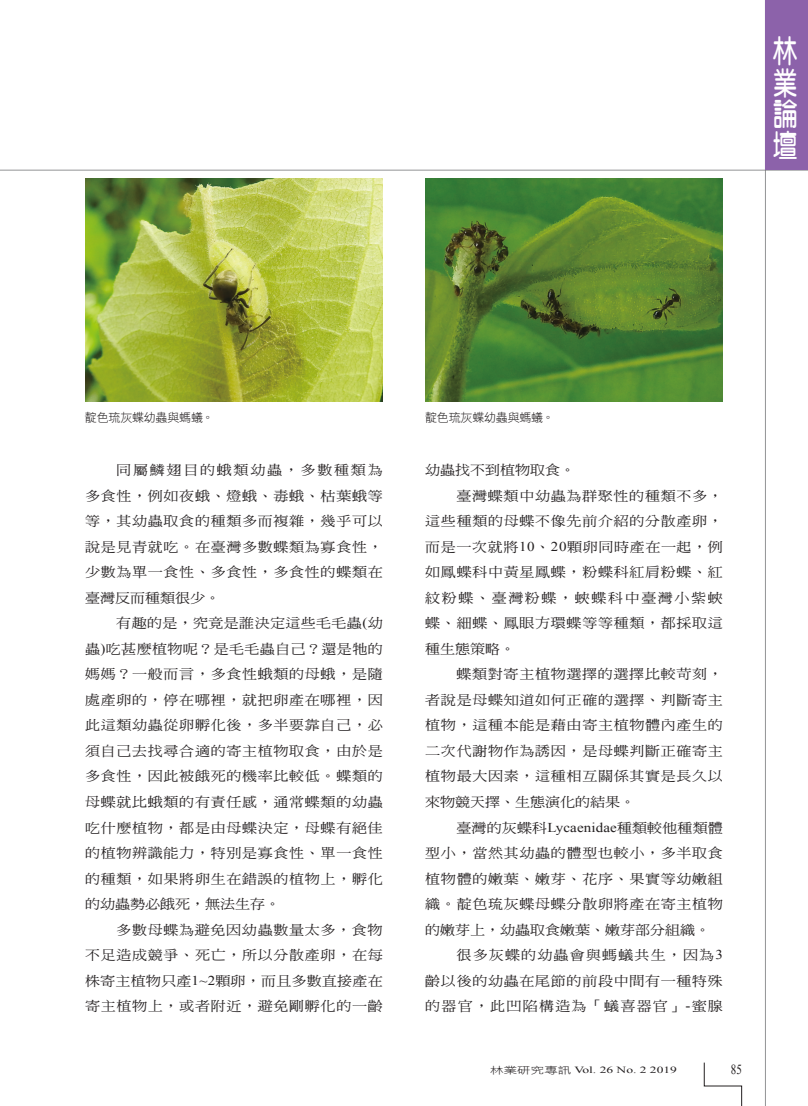
<style>
.page{position:relative;width:808px;height:1106px;background:#fff}
.page>*{position:absolute;margin:0;border:0;box-sizing:border-box;transform-origin:0 0}
.t1{font:31.5px/31.5px "DF Yuan W7 WINP BF";color:#fff;text-align:justify;scale:.77 1}
.t2{font:13.8px "Times New Roman";color:#231f20;scale:.8 1}
._01內文{font:13.5px/25.5px "DF Ming W5 WINP BF";letter-spacing:.045em;color:#231f20;text-align:justify;scale:1.11 1}
._01內文-2{font:13.5px "DF Ming W5 WINP BF";color:#231f20;scale:1.11 1}
._06圖說{font:12px "DF Hei W3 WINP BF";letter-spacing:-.015em;color:#231f20}
.t3{font:9.45px "Times New Roman";color:#231f20;scale:1.43 1}
.s1{font-family:"Times New Roman"}
.s2{font-family:"DF Hei W3 WINP BF"}
</style>
<div class="page">
<hr style="left:0;top:170px;width:808px;height:1px;background:#6c6d70">
<hr style="left:765px;top:0;width:1px;height:1106px;background:#6c6d70">
<svg style="left:704px;top:1062px;width:38px;height:44px"></svg>
<div style="left:766px;top:0;width:42px;height:170px;background:#8c62aa"></div>
<img style="left:85px;top:179px;width:298px;height:223px">
<img style="left:425px;top:179px;width:298px;height:223px">
<h1 class="t1" style="left:773px;top:35px;width:32px">林業論壇</h1>
<p class="_06圖說" style="left:85px;top:411px;width:131px">靛色琉灰蝶幼蟲與螞蟻。</p>
<p class="_06圖說" style="left:425px;top:411px;width:131px">靛色琉灰蝶幼蟲與螞蟻。</p>
<p class="_01內文" style="left:85px;top:457px;width:270px;text-indent:31px">同屬鱗翅目的蛾類幼蟲，多數種類為多食性，例如夜蛾、燈蛾、毒蛾、枯葉蛾等等，其幼蟲取食的種類多而複雜，幾乎可以說是見青就吃。在臺灣多數蝶類為寡食性，少數為單一食性、多食性，多食性的蝶類在臺灣反而種類很少。</p>
<p class="_01內文" style="left:85px;top:610px;width:270px;text-indent:31px">有趣的是，究竟是誰決定這些毛毛蟲<span class="s1">(</span>幼蟲<span class="s1">)</span>吃甚麼植物呢？是毛毛蟲自己？還是牠的媽媽？一般而言，多食性蛾類的母蛾，是隨處產卵的，停在哪裡，就把卵產在哪裡，因此這類幼蟲從卵孵化後，多半要靠自己，必須自己去找尋合適的寄主植物取食，由於是多食性，因此被餓死的機率比較低。蝶類的母蝶就比蛾類的有責任感，通常蝶類的幼蟲吃什麼植物，都是由母蝶決定，母蝶有絕佳的植物辨識能力，特別是寡食性、單一食性的種類，如果將卵生在錯誤的植物上，孵化的幼蟲勢必餓死，無法生存。</p>
<p class="_01內文" style="left:85px;top:916px;width:270px;text-indent:31px">多數母蝶為避免因幼蟲數量太多，食物不足造成競爭、死亡，所以分散產卵，在每株寄主植物只產<span class="s1">1~2</span>顆卵，而且多數直接產在寄主植物上，或者附近，避免剛孵化的一齡</p>
<p class="_01內文-2" style="left:425px;top:463px;width:137px">幼蟲找不到植物取食。</p>
<p class="_01內文" style="left:425px;top:483px;width:270px;text-indent:31px">臺灣蝶類中幼蟲為群聚性的種類不多，這些種類的母蝶不像先前介紹的分散產卵，而是一次就將<span class="s1">10</span>、<span class="s1">20</span>顆卵同時產在一起，例如鳳蝶科中黃星鳳蝶，粉蝶科紅肩粉蝶、紅紋粉蝶、臺灣粉蝶，蛺蝶科中臺灣小紫蛺蝶、細蝶、鳳眼方環蝶等等種類，都採取這種生態策略。</p>
<p class="_01內文" style="left:425px;top:661px;width:270px;text-indent:31px">蝶類對寄主植物選擇的選擇比較苛刻，者說是母蝶知道如何正確的選擇、判斷寄主植物，這種本能是藉由寄主植物體內產生的二次代謝物作為誘因，是母蝶判斷正確寄主植物最大因素，這種相互關係其實是長久以來物競天擇、生態演化的結果。</p>
<p class="_01內文" style="left:425px;top:814px;width:270px;text-indent:31px">臺灣的灰蝶科<span class="s1">Lycaenidae</span>種類較他種類體型小，當然其幼蟲的體型也較小，多半取食植物體的嫩葉、嫩芽、花序、果實等幼嫩組織。靛色琉灰蝶母蝶分散卵將產在寄主植物的嫩芽上，幼蟲取食嫩葉、嫩芽部分組織。</p>
<p class="_01內文" style="left:425px;top:942px;width:270px;text-indent:31px">很多灰蝶的幼蟲會與螞蟻共生，因為<span class="s1">3</span>齡以後的幼蟲在尾節的前段中間有一種特殊的器官，此凹陷構造為「蟻喜器官」<span class="s1">-</span>蜜腺</p>
<p class="t3" style="left:490px;top:1063px;width:132px"><span class="s2">林業研究專訊</span> Vol. 26 No. 2 2019</p>
<p class="t2" style="left:731px;top:1060px;width:15px">85</p>
</div>
